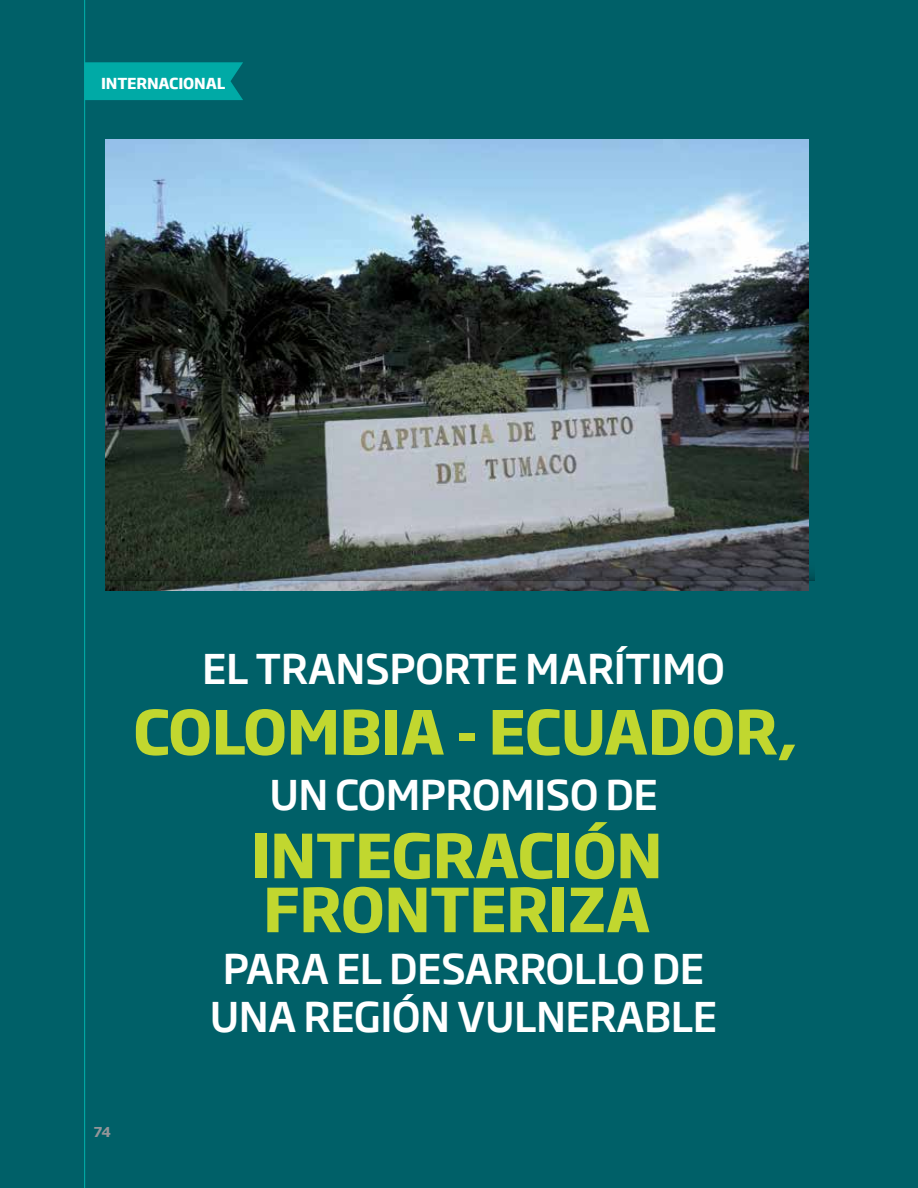
<style>
.page{position:relative;width:918px;height:1188px;background:#006068}
.page>*{position:absolute;margin:0;border:0;box-sizing:border-box;transform-origin:0 0}
.t1{font:700 60px/123.6px "Soho Gothic Pro";letter-spacing:-.015em;color:#c1d72f;text-align:center}
.t2{font:500 40.5px/48px "Soho Gothic Pro";letter-spacing:-.015em;color:#fff;text-align:center}
.t3{font:700 15px "Soho Gothic Pro";letter-spacing:-.01em;color:#fff}
.t4{font:700 13.5px "Soho Gothic Pro";color:#939598}
</style>
<div class="page">
<img style="left:105px;top:140px;width:703px;height:451px">
<svg style="left:107px;top:551px;width:708px;height:30px;background:#484f4e"></svg>
<hr style="left:84px;top:0;width:1px;height:1188px;background:#00aaa6">
<div style="left:85px;top:62px;width:158px;height:38px;background:#00aaa6"></div>
<p class="t3" style="left:101px;top:71px;width:126px">INTERNACIONAL</p>
<p class="t2" style="left:202px;top:643px;width:524px">EL TRANSPORTE MARÍTIMO</p>
<h1 class="t1" style="left:133px;top:666px;width:666px">COLOMBIA - ECUADOR,<br>INTEGRACIÓN</h1>
<h1 class="t1" style="left:263px;top:844px;width:389px">FRONTERIZA</h1>
<p class="t2" style="left:269px;top:769px;width:390px">UN COMPROMISO DE</p>
<p class="t4" style="left:94px;top:1122px;width:19px">74</p>
<p class="t2" style="left:210px;top:943px;width:509px">PARA EL DESARROLLO DE<br>UNA REGIÓN VULNERABLE</p>
</div>
